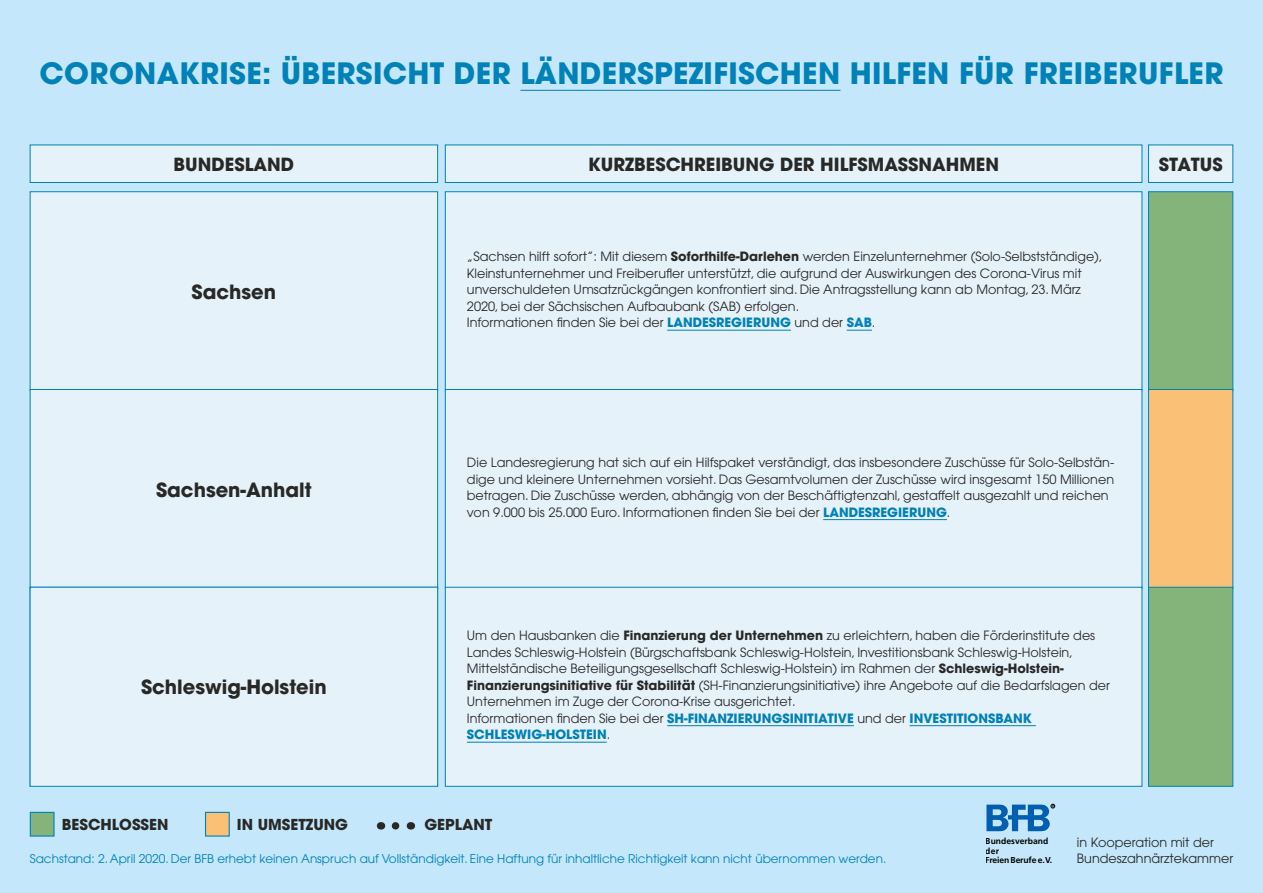
<style>
.page{position:relative;width:1263px;height:893px;background:#c4e7fb}
.page>*{position:absolute;margin:0;border:0;box-sizing:border-box;transform-origin:0 0}
.t1{font:700 29.25px "Avant Garde";letter-spacing:.01em;color:#0081b7}
.t2{font:700 19.5px "Avant Garde";color:#282827}
.t3{font:700 18px "Avant Garde";color:#282827}
.t4{font:700 15px "Avant Garde";color:#282827}
.t5{font:700 13.5px "Avant Garde";color:#000}
.t6{font:12.75px/16.5px "Avant Garde";color:#282827}
.t7{font:12px "Avant Garde";color:#0081b7}
.t8{font:700 8.55px/9.8px "Frutiger";letter-spacing:-.01em;color:#000}
.s1{font-weight:700}
.s2{font-weight:700;color:#0081b7}
</style>
<div class="page">
<hr style="left:520px;top:90px;width:320px;height:1px;background:#0081b7">
<div style="left:30px;top:192px;width:408px;height:199px;background:#e6f2fa"></div>
<div style="left:30px;top:389px;width:408px;height:199px;background:#e6f2fa"></div>
<div style="left:30px;top:145px;width:408px;height:37px;background:#e6f2fa"></div>
<div style="left:30px;top:145px;width:408px;height:38px;border:1px solid #0081b7"></div>
<div style="left:445px;top:145px;width:697px;height:37px;background:#e6f2fa"></div>
<div style="left:445px;top:145px;width:697px;height:38px;border:1px solid #0081b7"></div>
<div style="left:1148px;top:145px;width:85px;height:37px;background:#e6f2fa"></div>
<div style="left:1148px;top:145px;width:85px;height:38px;border:1px solid #0081b7"></div>
<div style="left:445px;top:192px;width:697px;height:199px;background:#e6f2fa"></div>
<hr style="left:667px;top:330px;width:124px;height:1px;background:#0081b7">
<svg style="left:847px;top:330px;width:25px;height:1px"></svg>
<div style="left:445px;top:389px;width:697px;height:199px;background:#e6f2fa"></div>
<hr style="left:823px;top:519px;width:124px;height:1px;background:#0081b7">
<div style="left:30px;top:587px;width:408px;height:199px;background:#e6f2fa"></div>
<div style="left:30px;top:587px;width:408px;height:200px;border:1px solid #0081b7"></div>
<div style="left:445px;top:587px;width:697px;height:199px;background:#e6f2fa"></div>
<hr style="left:667px;top:725px;width:187px;height:1px;background:#0081b7">
<hr style="left:910px;top:725px;width:126px;height:1px;background:#0081b7">
<hr style="left:467px;top:742px;width:140px;height:1px;background:#0081b7">
<div style="left:445px;top:587px;width:697px;height:200px;border:1px solid #0081b7"></div>
<div style="left:1148px;top:191px;width:85px;height:200px;background:#84b479;border:1px solid #0081b7"></div>
<div style="left:1148px;top:389px;width:85px;height:200px;background:#fac075;border:1px solid #0081b7"></div>
<div style="left:1148px;top:587px;width:85px;height:200px;background:#84b479;border:1px solid #0081b7"></div>
<svg style="left:986px;top:804px;width:69px;height:27px"></svg>
<svg style="left:395px;top:822px;width:5px;height:8px"></svg>
<div style="left:205px;top:812px;width:25px;height:25px;background:#fac075;border:1px solid #0081b7"></div>
<div style="left:30px;top:812px;width:25px;height:25px;background:#84b479;border:1px solid #0081b7"></div>
<h1 class="t1" style="left:40px;top:55px;width:1185px">CORONAKRISE: ÜBERSICHT DER LÄNDERSPEZIFISCHEN HILFEN FÜR FREIBERUFLER</h1>
<h3 class="t3" style="left:174px;top:153px;width:122px">BUNDESLAND</h3>
<h3 class="t3" style="left:588px;top:153px;width:412px">KURZBESCHREIBUNG DER HILFSMASSNAHMEN</h3>
<h3 class="t3" style="left:1159px;top:153px;width:65px">STATUS</h3>
<h2 class="t2" style="left:192px;top:279px;width:86px">Sachsen</h2>
<h2 class="t2" style="left:156px;top:477px;width:157px">Sachsen-Anhalt</h2>
<h2 class="t2" style="left:141px;top:675px;width:187px">Schleswig-Holstein</h2>
<p class="t5" style="left:52px;top:678px;width:305px">Stundung von Sozialversicherungsbeiträgen</p>
<p class="t6" style="left:467px;top:248px;width:637px">„Sachsen hilft sofort”: Mit diesem <span class="s1">Soforthilfe-Darlehen</span> werden Einzelunternehmer (Solo-Selbstständige), Kleinstunternehmer und Freiberufler unterstützt, die aufgrund der Auswirkungen des Corona-Virus mit unverschuldeten Umsatzrückgängen konfrontiert sind. Die Antragsstellung kann ab Montag, 23. März 2020, bei der Sächsischen Aufbaubank (SAB) erfolgen.<br>Informationen finden Sie bei der <span class="s2">LANDESREGIERUNG</span> und der <span class="s2">SAB</span>.</p>
<p class="t6" style="left:467px;top:454px;width:649px">Die Landesregierung hat sich auf ein Hilfspaket verständigt, das insbesondere Zuschüsse für Solo-Selbstän&shy;dige und kleinere Unternehmen vorsieht. Das Gesamtvolumen der Zuschüsse wird insgesamt 150 Millionen betragen. Die Zuschüsse werden, abhängig von der Beschäftigtenzahl, gestaffelt ausgezahlt und reichen von 9.000 bis 25.000 Euro. Informationen finden Sie bei der <span class="s2">LANDESREGIERUNG</span>.</p>
<p class="t6" style="left:467px;top:627px;width:645px">Um den Hausbanken die <span class="s1">Finanzierung der Unternehmen</span> zu erleichtern, haben die Förderinstitute des Landes Schleswig-Holstein (Bürgschaftsbank Schleswig-Holstein, Investitionsbank Schleswig-Holstein, Mittelständische Beteiligungsgesellschaft Schleswig-Holstein) im Rahmen der <span class="s1">Schleswig-Holstein-Finanzierungsinitiative für Stabilität</span> (SH-Finanzierungsinitiative) ihre Angebote auf die Bedarfslagen der Unternehmen im Zuge der Corona-Krise ausgerichtet.<br>Informationen finden Sie bei der <span class="s2">SH-FINANZIERUNGSINITIATIVE</span> und der <span class="s2">INVESTITIONSBANK SCHLESWIG-HOLSTEIN</span>.</p>
<p class="t4" style="left:62px;top:815px;width:108px">BESCHLOSSEN</p>
<p class="t4" style="left:237px;top:815px;width:113px">IN UMSETZUNG</p>
<p class="t4" style="left:424px;top:815px;width:69px">GEPLANT</p>
<p class="t7" style="left:30px;top:851px;width:858px">Sachstand: 2. April 2020. Der BFB erhebt keinen Anspruch auf Vollständigkeit. Eine Haftung für inhaltliche Richtigkeit kann nicht übernommen werden.</p>
<p class="t8" style="left:986px;top:836px;width:68px">Bundesverband der<br>Freien Berufe e.V.</p>
<p class="t6" style="left:1077px;top:834px;width:158px">in Kooperation mit der<br>Bundeszahnärztekammer</p>
</div>
